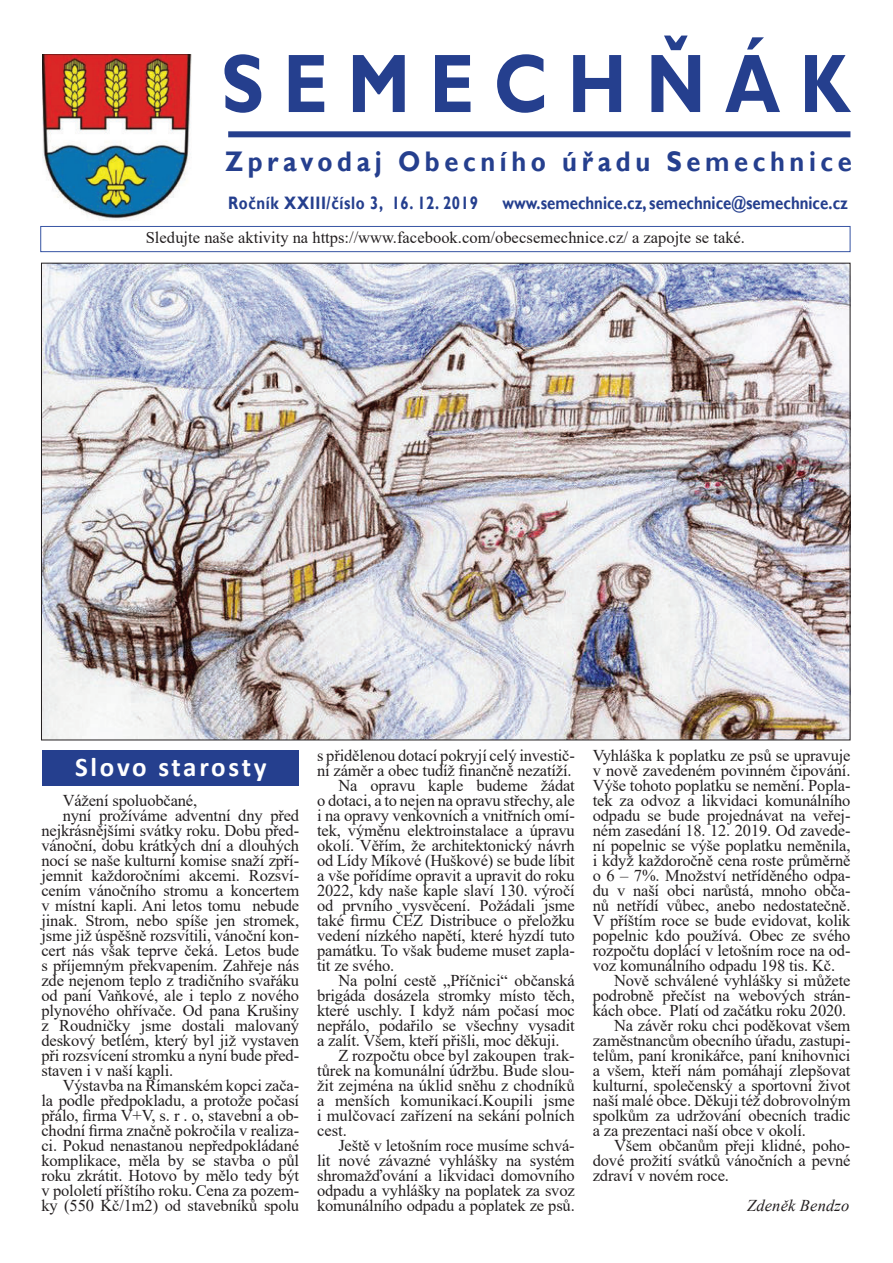
<style>
.page{position:relative;width:893px;height:1263px;background:#fff}
.page>*{position:absolute;margin:0;border:0;box-sizing:border-box;transform-origin:0 0}
.t1{font:700 83.55px "Gill Sans";letter-spacing:.275em;color:#253f8e;scale:.84 1}
.t2{font:700 28.35px "Gill Sans";letter-spacing:.18em;color:#253f8e;scale:.9 1}
.t3{font:700 27px "Calibri";letter-spacing:.095em;color:#fff}
.t4{font:700 18px "Gill Sans";color:#253f8e;scale:.83 1}
.t5{font:700 18px "Gill Sans";letter-spacing:.04em;color:#253f8e;scale:.83 1}
.t6{font:16.5px "Times New Roman";letter-spacing:-.01em;color:#231f20}
.t7{font:italic 16.5px "Times New Roman";letter-spacing:.01em;color:#231f20}
</style>
<div class="page">
<img style="left:43px;top:55px;width:148px;height:166px">
<div style="left:228px;top:131px;width:622px;height:6px;background:#253f8e"></div>
<div style="left:43px;top:750px;width:256px;height:35px;background:#253f8e"></div>
<img style="left:43px;top:265px;width:805px;height:473px">
<div style="left:40px;top:226px;width:810px;height:26px;border:1px solid #3653a3"></div>
<h1 class="t1" style="left:221px;top:34px;width:751px">SEMECHŇÁK</h1>
<h2 class="t2" style="left:225px;top:145px;width:698px">Zpravodaj Obecního úřadu Semechnice</h2>
<p class="t5" style="left:228px;top:193px;width:302px">Ročník XXIII/číslo 3, 16. 12. 2019</p>
<p class="t4" style="left:502px;top:193px;width:418px">www.semechnice.cz, semechnice@semechnice.cz</p>
<p class="t6" style="left:146px;top:225px;width:601px">Sledujte naše aktivity na https://www.facebook.com/obecsemechnice.cz/ a zapojte se také.</p>
<h3 class="t3" style="left:75px;top:753px;width:193px">Slovo starosty</h3>
<p class="t6" style="left:63px;top:789px;width:136px">Vážení spoluobčané,</p>
<p class="t6" style="left:63px;top:804px;width:238px">nyní prožíváme adventní dny před</p>
<p class="t6" style="left:41px;top:819px;width:259px">nejkrásnějšími svátky roku. Dobu před-</p>
<p class="t6" style="left:41px;top:834px;width:259px">vánoční, dobu krátkých dní a dlouhých</p>
<p class="t6" style="left:41px;top:849px;width:259px">nocí se naše kulturní komise snaží zpří-</p>
<p class="t6" style="left:41px;top:864px;width:259px">jemnit každoročními akcemi. Rozsví-</p>
<p class="t6" style="left:41px;top:879px;width:259px">cením vánočního stromu a koncertem</p>
<p class="t6" style="left:41px;top:894px;width:259px">v místní kapli. Ani letos tomu nebude</p>
<p class="t6" style="left:41px;top:909px;width:259px">jinak. Strom, nebo spíše jen stromek,</p>
<p class="t6" style="left:41px;top:924px;width:259px">jsme již úspěšně rozsvítili, vánoční kon-</p>
<p class="t6" style="left:41px;top:939px;width:259px">cert nás však teprve čeká. Letos bude</p>
<p class="t6" style="left:41px;top:954px;width:259px">s příjemným překvapením. Zahřeje nás</p>
<p class="t6" style="left:41px;top:969px;width:259px">zde nejenom teplo z tradičního svařáku</p>
<p class="t6" style="left:41px;top:984px;width:259px">od paní Vaňkové, ale i teplo z nového</p>
<p class="t6" style="left:41px;top:999px;width:259px">plynového ohřívače. Od pana Krušiny</p>
<p class="t6" style="left:41px;top:1014px;width:259px">z Roudničky jsme dostali malovaný</p>
<p class="t6" style="left:41px;top:1029px;width:259px">deskový betlém, který byl již vystaven</p>
<p class="t6" style="left:41px;top:1044px;width:259px">při rozsvícení stromku a nyní bude před-</p>
<p class="t6" style="left:41px;top:1059px;width:133px">staven i v naší kapli.</p>
<p class="t6" style="left:63px;top:1074px;width:238px">Výstavba na Římanském kopci zača-</p>
<p class="t6" style="left:41px;top:1089px;width:259px">la podle předpokladu, a protože počasí</p>
<p class="t6" style="left:41px;top:1104px;width:259px">přálo, firma V+V, s. r . o, stavební a ob-</p>
<p class="t6" style="left:41px;top:1119px;width:259px">chodní firma značně pokročila v realiza-</p>
<p class="t6" style="left:41px;top:1134px;width:259px">ci. Pokud nenastanou nepředpokládané</p>
<p class="t6" style="left:41px;top:1149px;width:259px">komplikace, měla by se stavba o půl</p>
<p class="t6" style="left:41px;top:1164px;width:259px">roku zkrátit. Hotovo by mělo tedy být</p>
<p class="t6" style="left:41px;top:1179px;width:259px">v pololetí příštího roku. Cena za pozem-</p>
<p class="t6" style="left:41px;top:1194px;width:259px">ky (550 Kč/1m2) od stavebníků spolu</p>
<p class="t6" style="left:317px;top:744px;width:259px">s přidělenou dotací pokryjí celý investič-</p>
<p class="t6" style="left:317px;top:759px;width:256px">ní záměr a obec tudíž finančně nezatíží.</p>
<p class="t6" style="left:338px;top:774px;width:238px">Na opravu kaple budeme žádat</p>
<p class="t6" style="left:317px;top:789px;width:259px">o dotaci, a to nejen na opravu střechy, ale</p>
<p class="t6" style="left:317px;top:804px;width:259px">i na opravy venkovních a vnitřních omí-</p>
<p class="t6" style="left:317px;top:819px;width:259px">tek, výměnu elektroinstalace a úpravu</p>
<p class="t6" style="left:317px;top:834px;width:259px">okolí. Věřím, že architektonický návrh</p>
<p class="t6" style="left:317px;top:849px;width:259px">od Lídy Míkové (Huškové) se bude líbit</p>
<p class="t6" style="left:317px;top:864px;width:259px">a vše pořídíme opravit a upravit do roku</p>
<p class="t6" style="left:317px;top:879px;width:259px">2022, kdy naše kaple slaví 130. výročí</p>
<p class="t6" style="left:317px;top:894px;width:259px">od prvního vysvěcení. Požádali jsme</p>
<p class="t6" style="left:317px;top:909px;width:259px">také firmu ČEZ Distribuce o přeložku</p>
<p class="t6" style="left:317px;top:924px;width:259px">vedení nízkého napětí, které hyzdí tuto</p>
<p class="t6" style="left:317px;top:939px;width:259px">památku. To však budeme muset zapla-</p>
<p class="t6" style="left:317px;top:954px;width:79px">tit ze svého.</p>
<p class="t6" style="left:338px;top:969px;width:238px">Na polní cestě „Příčnici“ občanská</p>
<p class="t6" style="left:317px;top:984px;width:259px">brigáda dosázela stromky místo těch,</p>
<p class="t6" style="left:317px;top:999px;width:259px">které uschly. I když nám počasí moc</p>
<p class="t6" style="left:317px;top:1014px;width:259px">nepřálo, podařilo se všechny vysadit</p>
<p class="t6" style="left:317px;top:1029px;width:244px">a zalít. Všem, kteří přišli, moc děkuji.</p>
<p class="t6" style="left:338px;top:1044px;width:238px">Z rozpočtu obce byl zakoupen trak-</p>
<p class="t6" style="left:317px;top:1059px;width:259px">tůrek na komunální údržbu. Bude slou-</p>
<p class="t6" style="left:317px;top:1074px;width:259px">žit zejména na úklid sněhu z chodníků</p>
<p class="t6" style="left:317px;top:1089px;width:259px">a menších komunikací.Koupili jsme</p>
<p class="t6" style="left:317px;top:1104px;width:259px">i mulčovací zařízení na sekání polních</p>
<p class="t6" style="left:317px;top:1119px;width:31px">cest.</p>
<p class="t6" style="left:338px;top:1134px;width:238px">Ještě v letošním roce musíme schvá-</p>
<p class="t6" style="left:317px;top:1149px;width:259px">lit nové závazné vyhlášky na systém</p>
<p class="t6" style="left:317px;top:1164px;width:259px">shromažďování a likvidaci domovního</p>
<p class="t6" style="left:317px;top:1179px;width:259px">odpadu a vyhlášky na poplatek za svoz</p>
<p class="t6" style="left:317px;top:1194px;width:259px">komunálního odpadu a poplatek ze psů.</p>
<p class="t6" style="left:593px;top:744px;width:259px">Vyhláška k poplatku ze psů se upravuje</p>
<p class="t6" style="left:593px;top:759px;width:259px">v nově zavedeném povinném čipování.</p>
<p class="t6" style="left:593px;top:774px;width:259px">Výše tohoto poplatku se nemění. Popla-</p>
<p class="t6" style="left:593px;top:789px;width:259px">tek za odvoz a likvidaci komunálního</p>
<p class="t6" style="left:593px;top:804px;width:259px">odpadu se bude projednávat na veřej-</p>
<p class="t6" style="left:593px;top:819px;width:259px">ném zasedání 18. 12. 2019. Od zavede-</p>
<p class="t6" style="left:593px;top:834px;width:259px">ní popelnic se výše poplatku neměnila,</p>
<p class="t6" style="left:593px;top:849px;width:259px">i když každoročně cena roste průměrně</p>
<p class="t6" style="left:593px;top:864px;width:259px">o 6 – 7%. Množství netříděného odpa-</p>
<p class="t6" style="left:593px;top:879px;width:259px">du v naší obci narůstá, mnoho obča-</p>
<p class="t6" style="left:593px;top:894px;width:259px">nů netřídí vůbec, anebo nedostatečně.</p>
<p class="t6" style="left:593px;top:909px;width:259px">V příštím roce se bude evidovat, kolik</p>
<p class="t6" style="left:593px;top:924px;width:259px">popelnic kdo používá. Obec ze svého</p>
<p class="t6" style="left:593px;top:939px;width:259px">rozpočtu doplácí v letošním roce na od-</p>
<p class="t6" style="left:593px;top:954px;width:244px">voz komunálního odpadu 198 tis. Kč.</p>
<p class="t6" style="left:614px;top:969px;width:238px">Nově schválené vyhlášky si můžete</p>
<p class="t6" style="left:593px;top:984px;width:259px">podrobně přečíst na webových strán-</p>
<p class="t6" style="left:593px;top:999px;width:255px">kách obce. Platí od začátku roku 2020.</p>
<p class="t6" style="left:614px;top:1014px;width:238px">Na závěr roku chci poděkovat všem</p>
<p class="t6" style="left:593px;top:1029px;width:259px">zaměstnancům obecního úřadu, zastupi-</p>
<p class="t6" style="left:593px;top:1044px;width:259px">telům, paní kronikářce, paní knihovnici</p>
<p class="t6" style="left:593px;top:1059px;width:259px">a všem, kteří nám pomáhají zlepšovat</p>
<p class="t6" style="left:593px;top:1074px;width:259px">kulturní, společenský a sportovní život</p>
<p class="t6" style="left:593px;top:1089px;width:259px">naší malé obce. Děkuji též dobrovolným</p>
<p class="t6" style="left:593px;top:1104px;width:259px">spolkům za udržování obecních tradic</p>
<p class="t6" style="left:593px;top:1119px;width:215px">a za prezentaci naší obce v okolí.</p>
<p class="t6" style="left:614px;top:1134px;width:238px">Všem občanům přeji klidné, poho-</p>
<p class="t6" style="left:593px;top:1149px;width:259px">dové prožití svátků vánočních a pevné</p>
<p class="t6" style="left:593px;top:1164px;width:138px">zdraví v novém roce.</p>
<p class="t7" style="left:747px;top:1194px;width:104px">Zdeněk Bendzo</p>
</div>
